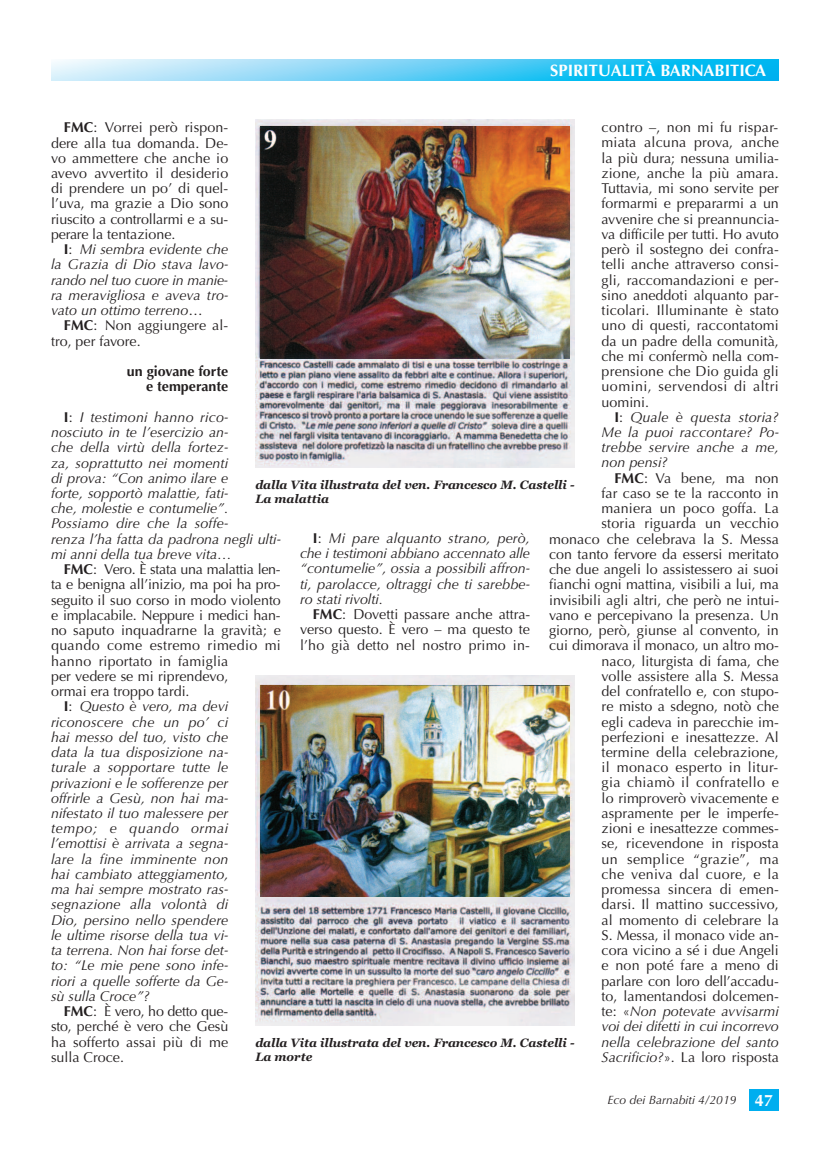
<style>
.page{position:relative;width:830px;height:1149px;background:#fff}
.page>*{position:absolute;margin:0;border:0;box-sizing:border-box;transform-origin:0 0}
.t1{font:700 16.5px "Optima";color:#fff}
.t2{font:14.25px/15.1px "Optima";color:#231f20;text-align:justify}
.t3{font:italic 14.25px/15.1px "Optima";color:#231f20;text-align:justify}
.t4{font:14.25px "Optima";letter-spacing:-.02em;color:#231f20}
.t5{font:14.25px "Optima";letter-spacing:.025em;color:#231f20}
.t6{font:700 14.25px/15.3px "Optima";color:#231f20;text-align:right}
.t7{font:italic 14.25px "Optima";letter-spacing:.035em;color:#231f20}
.t8{font:italic 700 12px/14.2px "Georgia";letter-spacing:-.005em;color:#231f20}
.t9{font:italic 12px "Optima";color:#231f20}
.s1{font-weight:700;font-style:normal}
.s2{font-style:normal}
.s3{font-weight:700}
.s4{font-style:italic}
.s5{font-weight:700;font-style:normal;font-size:16.5px;color:#fff}
</style>
<div class="page">
<svg style="left:51px;top:60px;width:727px;height:21px;background:#65d0f5"></svg>
<div style="left:748px;top:1089px;width:30px;height:21px;background:#00aeef"></div>
<img style="left:255px;top:119px;width:319px;height:348px">
<img style="left:255px;top:675px;width:319px;height:350px">
<img style="left:260px;top:127px;width:308px;height:231px">
<img style="left:261px;top:685px;width:308px;height:211px">
<p class="t1" style="left:550px;top:61px;width:217px">SPIRITUALITÀ BARNABITICA</p>
<p class="t2" style="left:601px;top:120px;width:179px">contro –, non mi fu rispar&shy;miata alcuna prova, anche la più dura; nessuna umilia&shy;zione, anche la più amara.<br>Tuttavia, mi sono servite per formarmi e prepararmi a un avvenire che si preannuncia&shy;va difficile per tutti. Ho avuto però il sostegno dei confra&shy;telli anche attraverso consi&shy;gli, raccomandazioni e per&shy;sino aneddoti alquanto par&shy;ticolari. Illuminante è stato uno di questi, raccontatomi da un padre della comunità, che mi confermò nella com&shy;prensione che Dio guida gli uomini, servendosi di altri uomini.</p>
<p class="t3" style="left:601px;top:409px;width:179px;text-indent:13px"><span class="s1">I</span><span class="s2">:</span> Quale è questa storia?<br>Me la puoi raccontare? Po&shy;trebbe servire anche a me, non pensi?</p>
<p class="t2" style="left:548px;top:470px;width:231px;text-align:right"><span class="s3">FMC</span>: Va bene, ma non<br>far caso se te la racconto in maniera un poco goffa. La<br>storia riguarda un vecchio monaco che celebrava la S. Messa con tanto fervore da essersi meritato che due angeli lo assistessero ai suoi fianchi ogni mattina, visibili a lui, ma invisibili agli altri, che però ne intui&shy;vano e percepivano la presenza. Un giorno, però, giunse al convento, in cui dimorava il monaco, un altro mo&shy;naco, liturgista di fama, che<br>volle assistere alla S. Messa<br>del confratello e, con stupo-<br>re misto a sdegno, notò che<br>egli cadeva in parecchie im&shy;perfezioni e inesattezze. Al<br>termine della celebrazione,<br>il monaco esperto in litur-<br>gia chiamò il confratello e<br>lo rimproverò vivacemente e aspramente per le imperfe-<br>zioni e inesattezze commes-<br>se, ricevendone in risposta<br>un semplice “grazie”, ma<br>che veniva dal cuore, e la promessa sincera di emen-<br>darsi. Il mattino successivo,<br>al momento di celebrare la<br>S. Messa, il monaco vide an-<br>cora vicino a sé i due Angeli<br>e non poté fare a meno di<br>parlare con loro dell’accadu-<br>to, lamentandosi dolcemen-<br>te: «<span class="s4">Non potevate avvisarmi<br>voi dei difetti in cui incorrevo<br>nella celebrazione del santo<br>Sacrificio?</span>». La loro risposta</p>
<p class="t2" style="left:51px;top:120px;width:179px;text-indent:13px"><span class="s3">FMC</span>: Vorrei però rispon&shy;dere alla tua domanda. De&shy;vo ammettere che anche io avevo avvertito il desiderio di prendere un po’ di quel&shy;l’uva, ma grazie a Dio sono riuscito a controllarmi e a su&shy;perare la tentazione.</p>
<p class="t3" style="left:51px;top:242px;width:179px;text-indent:13px"><span class="s1">I</span><span class="s2">:</span> Mi sembra evidente che la Grazia di Dio stava lavo&shy;rando nel tuo cuore in manie&shy;ra meravigliosa e aveva tro&shy;vato un ottimo terreno<span class="s2">…</span></p>
<p class="t2" style="left:51px;top:318px;width:179px;text-indent:13px"><span class="s3">FMC</span>: Non aggiungere al&shy;tro, per favore.</p>
<p class="t6" style="left:127px;top:363px;width:103px">un giovane forte e temperante</p>
<p class="t3" style="left:51px;top:409px;width:231px;text-align:left;text-indent:13px"><span class="s1">I</span><span class="s2">:</span> I testimoni hanno rico&shy;nosciuto in te l’esercizio an-<br>che della virtù della fortez-<br>za, soprattutto nei momenti<br>di prova: “Con animo ilare e<br>forte, sopportò malattie, fati-<br>che, molestie e contumelie”.<br>Possiamo dire che la soffe-<br>renza l’ha fatta da padrona negli ulti&shy;mi anni della tua breve vita…</p>
<p class="t4" style="left:64px;top:561px;width:218px"><span class="s3">FMC</span>: Vero. È stata una malattia len-</p>
<p class="t2" style="left:51px;top:577px;width:231px">ta e benigna all’inizio, ma poi ha pro-</p>
<p class="t2" style="left:51px;top:592px;width:231px">seguito il suo corso in modo violento</p>
<p class="t2" style="left:51px;top:607px;width:231px">e implacabile. Neppure i medici han-</p>
<p class="t2" style="left:51px;top:622px;width:231px">no saputo inquadrarne la gravità; e</p>
<p class="t5" style="left:51px;top:637px;width:231px">quando come estremo rimedio mi</p>
<p class="t2" style="left:51px;top:653px;width:179px">hanno riportato in famiglia</p>
<p class="t2" style="left:51px;top:668px;width:179px">per vedere se mi riprendevo,</p>
<p class="t2" style="left:51px;top:683px;width:140px">ormai era troppo tardi.</p>
<p class="t3" style="left:64px;top:698px;width:166px"><span class="s1">I</span><span class="s2">:</span> Questo è vero, ma devi</p>
<p class="t3" style="left:51px;top:714px;width:179px">riconoscere che un po’ ci</p>
<p class="t3" style="left:51px;top:729px;width:179px">hai messo del tuo, visto che</p>
<p class="t3" style="left:51px;top:744px;width:179px">data la tua disposizione na-</p>
<p class="t3" style="left:51px;top:759px;width:179px">turale a sopportare tutte le</p>
<p class="t3" style="left:51px;top:775px;width:179px">privazioni e le sofferenze per</p>
<p class="t3" style="left:51px;top:790px;width:179px">offrirle a Gesù, non hai ma-</p>
<p class="t3" style="left:51px;top:805px;width:179px">nifestato il tuo malessere per</p>
<p class="t7" style="left:51px;top:819px;width:179px">tempo; e quando ormai</p>
<p class="t3" style="left:51px;top:835px;width:179px">l’emottisi è arrivata a segna-</p>
<p class="t3" style="left:51px;top:851px;width:179px">lare la fine imminente non</p>
<p class="t3" style="left:51px;top:866px;width:179px">hai cambiato atteggiamento,</p>
<p class="t3" style="left:51px;top:881px;width:179px">ma hai sempre mostrato ras-</p>
<p class="t3" style="left:51px;top:896px;width:179px">segnazione alla volontà di</p>
<p class="t3" style="left:51px;top:912px;width:179px">Dio, persino nello spendere</p>
<p class="t3" style="left:51px;top:927px;width:179px">le ultime risorse della tua vi-</p>
<p class="t3" style="left:51px;top:942px;width:179px">ta terrena. Non hai forse det-</p>
<p class="t3" style="left:51px;top:957px;width:179px">to: “Le mie pene sono infe-</p>
<p class="t3" style="left:51px;top:972px;width:179px">riori a quelle sofferte da Ge-</p>
<p class="t3" style="left:51px;top:988px;width:100px">sù sulla Croce”?</p>
<p class="t2" style="left:64px;top:1003px;width:166px"><span class="s3">FMC</span>: È vero, ho detto que-</p>
<p class="t2" style="left:51px;top:1018px;width:179px">sto, perché è vero che Gesù</p>
<p class="t2" style="left:51px;top:1033px;width:179px">ha sofferto assai più di me</p>
<p class="t2" style="left:51px;top:1049px;width:74px">sulla Croce.</p>
<p class="t8" style="left:255px;top:477px;width:320px">dalla Vita illustrata del ven. Francesco M. Castelli -<br>La malattia</p>
<p class="t3" style="left:300px;top:530px;width:231px;text-indent:13px"><span class="s1">I</span><span class="s2">:</span> Mi pare alquanto strano, però, che i testimoni abbiano accennato alle “contumelie”, ossia a possibili affron&shy;ti, parolacce, oltraggi che ti sarebbe&shy;ro stati rivolti.</p>
<p class="t2" style="left:300px;top:606px;width:232px;text-indent:13px"><span class="s3">FMC</span>: Dovetti passare anche attra&shy;verso questo. È vero – ma questo te l’ho già detto nel nostro primo in-</p>
<p class="t8" style="left:255px;top:1035px;width:320px">dalla Vita illustrata del ven. Francesco M. Castelli -<br>La morte</p>
<p class="t9" style="left:607px;top:1092px;width:167px">Eco dei Barnabiti 4/2019 <span class="s5">47</span></p>
</div>
